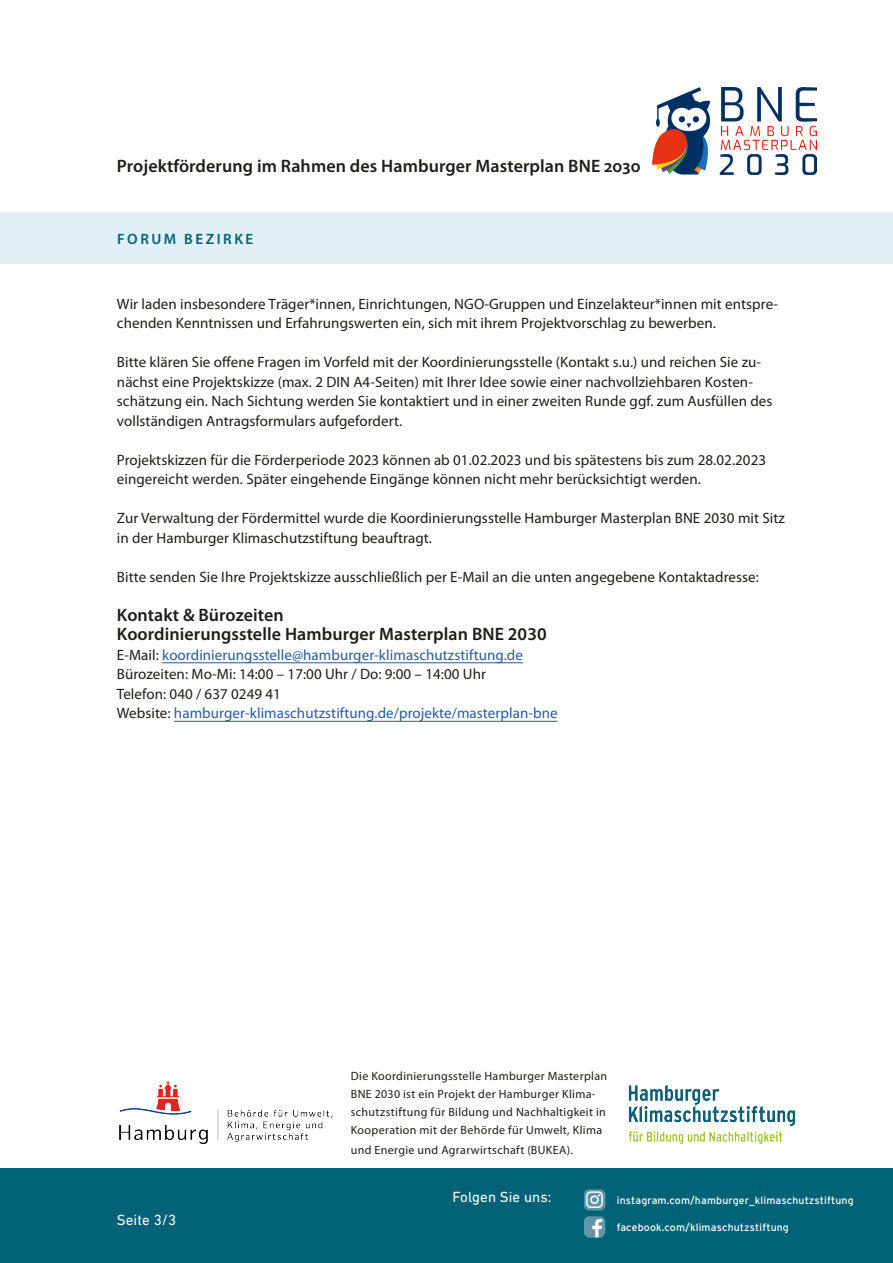
<style>
.page{position:relative;width:893px;height:1263px;background:#fff}
.page>*{position:absolute;margin:0;border:0;box-sizing:border-box;transform-origin:0 0}
.Text-4_1_Light{font:600 18px/19.5px "Myriad Pro";letter-spacing:.005em;color:#1d1d1b}
._2_1_PM_Lauftext{font:600 18px "Myriad Pro";letter-spacing:.005em;color:#1d1d1b}
.Text-4_1_Light-2{font:15px/19.5px "Myriad Pro";letter-spacing:.005em;color:#1d1d1b}
.Text-4_1_Light-3{font:15px/19.5px "Myriad Pro";letter-spacing:.005em;color:#275b9c}
.Text-4_2_Regular{font:15px "DIN Next LT Pro";letter-spacing:.005em;color:#fff}
.Text-4_2_Regular-2{font:600 15px "Myriad Pro";letter-spacing:.17em;color:#006277}
._2_1_PM_Lauftext-2{font:12px "Myriad Pro";letter-spacing:.03em;color:#1d1d1b}
._2_1_PM_Lauftext-3{font:10.5px "Interstate";letter-spacing:.015em;color:#fff}
.s1{color:#1d1d1b}
</style>
<div class="page">
<div style="left:0;top:1169px;width:893px;height:94px;background:#006277"></div>
<div style="left:0;top:213px;width:893px;height:51px;background:#e1f0f6"></div>
<img style="left:119px;top:1081px;width:214px;height:63px">
<img style="left:628px;top:1085px;width:167px;height:60px">
<img style="left:584px;top:1189px;width:21px;height:21px">
<img style="left:584px;top:1216px;width:21px;height:21px">
<img style="left:652px;top:87px;width:164px;height:88px">
<hr style="left:162px;top:662px;width:361px;height:1px;background:#275b9c">
<hr style="left:174px;top:721px;width:384px;height:1px;background:#275b9c">
<p class="_2_1_PM_Lauftext" style="left:117px;top:154px;width:525px">Projektförderung im Rahmen des Hamburger Masterplan BNE 2030</p>
<p class="Text-4_2_Regular-2" style="left:117px;top:230px;width:138px">FORUM BEZIRKE</p>
<p class="Text-4_1_Light-2" style="left:117px;top:294px;width:662px;line-height:18.9px">Wir laden insbesondere Träger*innen, Einrichtungen, NGO-Gruppen und Einzelakteur*innen mit entspre&shy;chenden Kenntnissen und Erfahrungswerten ein, sich mit ihrem Projektvorschlag zu bewerben.</p>
<p class="Text-4_1_Light-2" style="left:117px;top:352px;width:657px">Bitte klären Sie offene Fragen im Vorfeld mit der Koordinierungsstelle (Kontakt s.u.) und reichen Sie zu&shy;nächst eine Projektskizze (max. 2 DIN A4-Seiten) mit Ihrer Idee sowie einer nachvollziehbaren Kosten&shy;schätzung ein. Nach Sichtung werden Sie kontaktiert und in einer zweiten Runde ggf. zum Ausfüllen des vollständigen Antragsformulars aufgefordert.</p>
<p class="Text-4_1_Light-2" style="left:117px;top:450px;width:651px">Projektskizzen für die Förderperiode 2023 können ab 01.02.2023 und bis spätestens bis zum 28.02.2023 eingereicht werden. Später eingehende Eingänge können nicht mehr berücksichtigt werden.</p>
<p class="Text-4_1_Light-2" style="left:117px;top:508px;width:669px">Zur Verwaltung der Fördermittel wurde die Koordinierungsstelle Hamburger Masterplan BNE 2030 mit Sitz in der Hamburger Klimaschutzstiftung beauftragt.</p>
<p class="Text-4_1_Light-2" style="left:117px;top:567px;width:643px">Bitte senden Sie Ihre Projektskizze ausschließlich per E-Mail an die unten angegebene Kontaktadresse:</p>
<p class="Text-4_1_Light" style="left:117px;top:605px;width:431px">Kontakt &amp; Bürozeiten<br>Koordinierungsstelle Hamburger Masterplan BNE 2030</p>
<p class="Text-4_1_Light-3" style="left:117px;top:645px;width:442px"><span class="s1">E-Mail:</span> koordinierungsstelle@hamburger-klimaschutzstiftung.de <span class="s1">Bürozeiten: Mo-Mi: 14:00 – 17:00 Uhr / Do: 9:00 – 14:00 Uhr<br>Telefon: 040 / 637 0249 41<br>Website:</span> hamburger-klimaschutzstiftung.de/projekte/masterplan-bne</p>
<p class="Text-4_2_Regular" style="left:117px;top:1211px;width:61px">Seite 3/3</p>
<p class="_2_1_PM_Lauftext-2" style="left:351px;top:1069px;width:258px">Die Koordinierungsstelle Hamburger Masterplan</p>
<p class="_2_1_PM_Lauftext-2" style="left:351px;top:1087px;width:246px">BNE 2030 ist ein Projekt der Hamburger Klima-</p>
<p class="_2_1_PM_Lauftext-2" style="left:351px;top:1105px;width:257px">schutzstiftung für Bildung und Nachhaltigkeit in</p>
<p class="_2_1_PM_Lauftext-2" style="left:351px;top:1123px;width:253px">Kooperation mit der Behörde für Umwelt, Klima</p>
<p class="_2_1_PM_Lauftext-2" style="left:351px;top:1142px;width:224px">und Energie und Agrarwirtschaft (BUKEA).</p>
<p class="Text-4_2_Regular" style="left:452px;top:1188px;width:101px">Folgen Sie uns:</p>
<p class="_2_1_PM_Lauftext-3" style="left:617px;top:1194px;width:238px">instagram.com/hamburger_klimaschutzstiftung</p>
<p class="_2_1_PM_Lauftext-3" style="left:617px;top:1221px;width:174px">facebook.com/klimaschutzstiftung</p>
</div>
